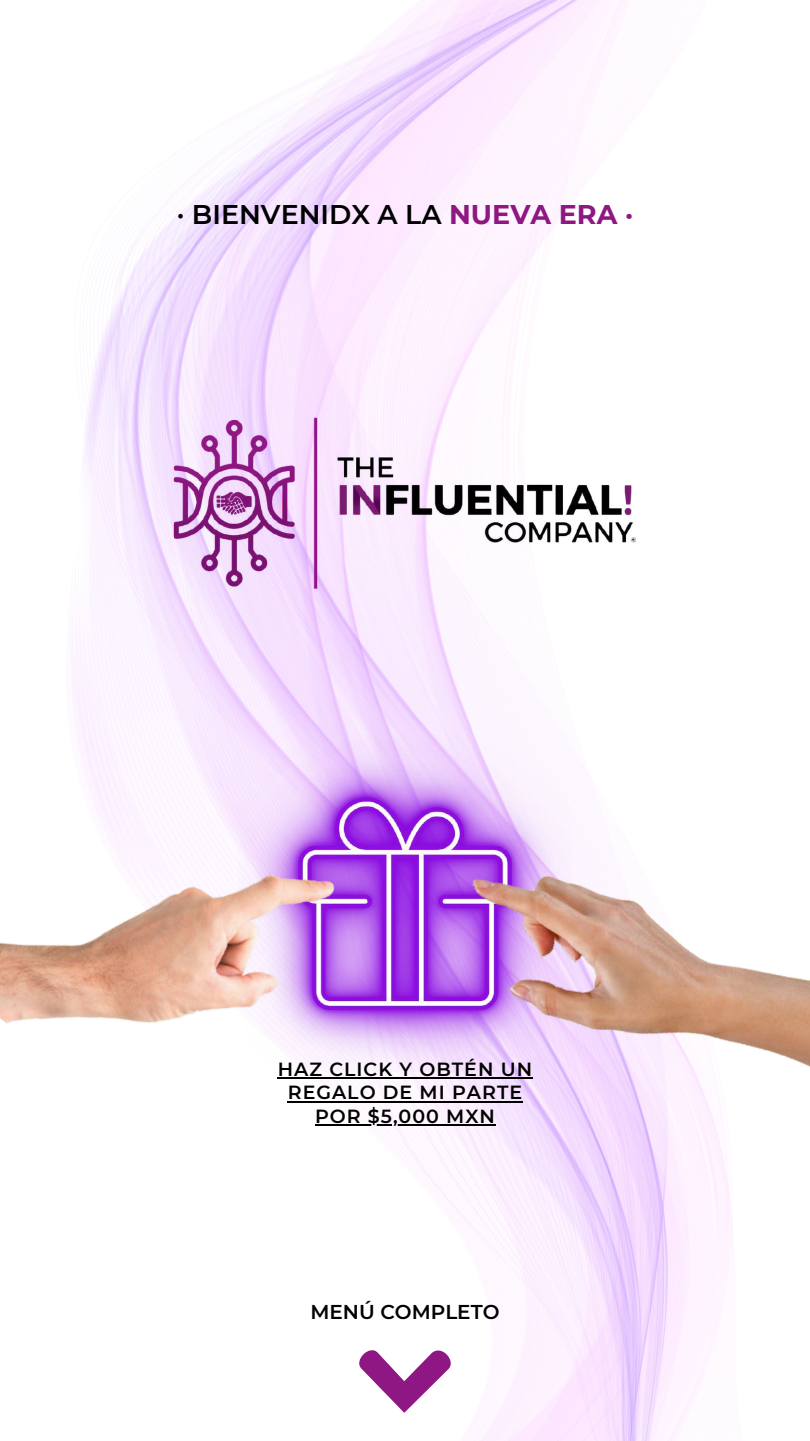
<style>
.page{position:relative;width:810px;height:1441px;background:#fff}
.page>*{position:absolute;margin:0;border:0;box-sizing:border-box;transform-origin:0 0}
.t1{font:600 27px "Montserrat";color:#000}
.t2{font:600 20px "Montserrat";color:#000}
.t3{font:600 19px/23.2px "Montserrat";letter-spacing:.055em;color:#000;text-align:center}
.s1{font-weight:700;color:#8e1783}
</style>
<div class="page">
<img style="left:71px;top:0;width:662px;height:1440px">
<svg style="left:353px;top:1343px;width:104px;height:69px"></svg>
<img style="left:125px;top:293px;width:560px;height:419px">
<img style="left:349px;top:735px;width:108px;height:335px">
<img style="left:457px;top:714px;width:353px;height:479px">
<img style="left:0;top:683px;width:349px;height:457px">
<hr style="left:278px;top:1077px;width:255px;height:1px;background:#000">
<hr style="left:288px;top:1100px;width:235px;height:2px;background:#000">
<hr style="left:315px;top:1123px;width:181px;height:2px;background:#000">
<h1 class="t1" style="left:177px;top:198px;width:458px">· BIENVENIDX A LA <span class="s1">NUEVA ERA ·</span></h1>
<p class="t3" style="left:278px;top:1057px;width:256px">HAZ CLICK Y OBTÉN UN<br>REGALO DE MI PARTE<br>POR $5,000 MXN</p>
<p class="t2" style="left:310px;top:1299px;width:191px">MENÚ COMPLETO</p>
</div>
